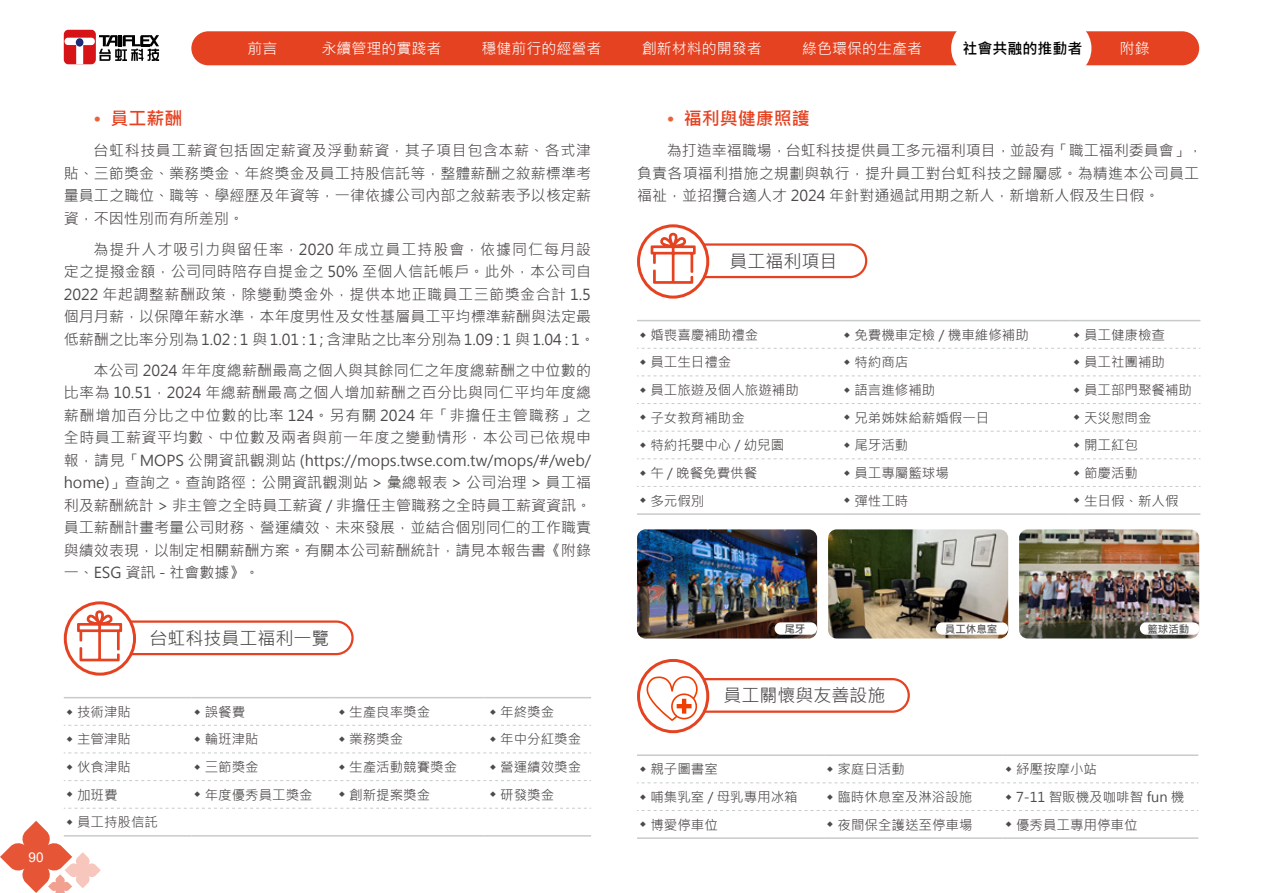
<style>
.page{position:relative;width:1263px;height:893px;background:#fff}
.page>*{position:absolute;margin:0;border:0;box-sizing:border-box;transform-origin:0 0}
.t1{font:18px "Microsoft Jheng Hei";color:#4c4948}
.t2{font:700 18px "Microsoft Jheng Hei";color:#e54221}
.t3{font:15px/22.5px "Microsoft Jheng Hei";letter-spacing:.005em;color:#4c4948;text-align:justify}
.t4{font:15px "Microsoft Jheng Hei";color:#fff}
.t5{font:700 15px "Microsoft Jheng Hei";color:#000}
.t6{font:13.5px "Microsoft Jheng Hei";color:#4c4948}
.t7{font:13.5px "Arial";color:#fff}
.t8{font:700 10.5px "Microsoft Jheng Hei";color:#595757}
.s1{color:#e8633a}
</style>
<div class="page">
<div style="left:191px;top:31px;width:1008px;height:34px;background:#e54221;border-radius:17px"></div>
<div style="left:951px;top:19px;width:59px;height:59px;background:#fff;border-radius:50%"></div>
<div style="left:992px;top:19px;width:59px;height:59px;background:#fff;border-radius:50%"></div>
<div style="left:1033px;top:19px;width:58px;height:59px;background:#fff;border-radius:50%"></div>
<svg style="left:64px;top:30px;width:32px;height:34px"></svg>
<div style="left:65px;top:38px;width:30px;height:7px;background:#fff;border-radius:4px"></div>
<div style="left:76px;top:38px;width:7px;height:9px;background:#1d2a74;border-radius:50%"></div>
<svg style="left:99px;top:35px;width:60px;height:26px"></svg>
<svg style="left:64px;top:725px;width:527px;height:1px"></svg>
<svg style="left:64px;top:752px;width:527px;height:1px"></svg>
<svg style="left:64px;top:780px;width:527px;height:1px"></svg>
<svg style="left:64px;top:808px;width:527px;height:1px"></svg>
<hr style="left:64px;top:697px;width:127px;height:1px;background:#c9caca">
<hr style="left:191px;top:697px;width:145px;height:1px;background:#c9caca">
<hr style="left:336px;top:697px;width:149px;height:1px;background:#c9caca">
<hr style="left:485px;top:697px;width:106px;height:1px;background:#c9caca">
<hr style="left:64px;top:835px;width:127px;height:2px;background:#c9caca">
<hr style="left:191px;top:835px;width:145px;height:2px;background:#c9caca">
<hr style="left:336px;top:835px;width:149px;height:2px;background:#c9caca">
<hr style="left:485px;top:835px;width:106px;height:2px;background:#c9caca">
<svg style="left:637px;top:348px;width:563px;height:1px"></svg>
<svg style="left:637px;top:375px;width:563px;height:1px"></svg>
<svg style="left:637px;top:403px;width:563px;height:1px"></svg>
<svg style="left:637px;top:431px;width:563px;height:1px"></svg>
<svg style="left:637px;top:458px;width:563px;height:1px"></svg>
<svg style="left:637px;top:486px;width:563px;height:1px"></svg>
<hr style="left:637px;top:320px;width:204px;height:1px;background:#c9caca">
<hr style="left:841px;top:320px;width:230px;height:1px;background:#c9caca">
<hr style="left:1071px;top:320px;width:129px;height:1px;background:#c9caca">
<hr style="left:637px;top:513px;width:204px;height:2px;background:#c9caca">
<hr style="left:841px;top:513px;width:230px;height:2px;background:#c9caca">
<hr style="left:1071px;top:513px;width:129px;height:2px;background:#c9caca">
<svg style="left:637px;top:782px;width:561px;height:1px"></svg>
<svg style="left:637px;top:810px;width:561px;height:1px"></svg>
<hr style="left:637px;top:754px;width:187px;height:2px;background:#c9caca">
<hr style="left:824px;top:754px;width:179px;height:2px;background:#c9caca">
<hr style="left:1003px;top:754px;width:195px;height:2px;background:#c9caca">
<hr style="left:637px;top:837px;width:187px;height:2px;background:#c9caca">
<hr style="left:824px;top:837px;width:179px;height:2px;background:#c9caca">
<hr style="left:1003px;top:837px;width:195px;height:2px;background:#c9caca">
<div style="left:115px;top:620px;width:239px;height:35px;border:2px solid #e54221;border-radius:16px"></div>
<svg style="left:65px;top:603px;width:70px;height:71px"></svg>
<div style="left:64px;top:601px;width:72px;height:75px;border:3px solid #e54221;border-radius:50%"></div>
<div style="left:689px;top:243px;width:178px;height:35px;border:2px solid #e54221;border-radius:16px"></div>
<svg style="left:638px;top:226px;width:70px;height:71px"></svg>
<div style="left:637px;top:224px;width:72px;height:75px;border:3px solid #e54221;border-radius:50%"></div>
<div style="left:689px;top:678px;width:221px;height:35px;border:2px solid #e54221;border-radius:16px"></div>
<svg style="left:638px;top:660px;width:70px;height:72px"></svg>
<div style="left:637px;top:659px;width:72px;height:74px;border:3px solid #e54221;border-radius:50%"></div>
<img style="left:637px;top:529px;width:180px;height:109px">
<img style="left:828px;top:529px;width:180px;height:109px">
<img style="left:1019px;top:529px;width:180px;height:109px">
<div style="left:774px;top:622px;width:43px;height:13px;background:#fff;border-radius:6px"></div>
<div style="left:936px;top:622px;width:72px;height:13px;background:#fff;border-radius:6px"></div>
<div style="left:1140px;top:622px;width:59px;height:13px;background:#fff;border-radius:6px"></div>
<svg style="left:76px;top:609px;width:47px;height:53px"></svg>
<svg style="left:650px;top:231px;width:46px;height:54px"></svg>
<svg style="left:646px;top:676px;width:52px;height:45px"></svg>
<hr style="left:1262px;top:94px;width:1px;height:276px;background:#f7f7f7">
<svg style="left:0;top:820px;width:101px;height:73px"></svg>
<p class="t4" style="left:248px;top:39px;width:31px">前言</p>
<p class="t4" style="left:321px;top:39px;width:121px">永續管理的實踐者</p>
<p class="t4" style="left:482px;top:39px;width:121px">穩健前行的經營者</p>
<p class="t4" style="left:642px;top:39px;width:121px">創新材料的開發者</p>
<p class="t4" style="left:802px;top:39px;width:121px">綠色環保的生產者</p>
<p class="t5" style="left:962px;top:39px;width:121px">社會共融的推動者</p>
<p class="t4" style="left:1120px;top:39px;width:31px">附錄</p>
<p class="t2" style="left:94px;top:107px;width:91px"><span class="s1">•</span> 員工薪酬</p>
<p class="t3" style="left:64px;top:140px;width:529px;text-indent:30px">台虹科技員工薪資包括固定薪資及浮動薪資，其子項目包含本薪、各式津貼、三節獎金、業務獎金、年終獎金及員工持股信託等，整體薪酬之敘薪標準考量員工之職位、職等、學經歷及年資等，一律依據公司內部之敍薪表予以核定薪資，不因性別而有所差別。</p>
<p class="t3" style="left:64px;top:238px;width:533px;text-align:left;text-indent:30px">為提升人才吸引力與留任率，2020 年成立員工持股會，依據同仁每月設定之提撥金額，公司同時陪存自提金之 50% 至個人信託帳戶。此外，本公司自2022 年起調整薪酬政策，除變動獎金外，提供本地正職員工三節獎金合計 1.5個月月薪，以保障年薪水準，本年度男性及女性基層員工平均標準薪酬與法定最低薪酬之比率分別為 1.02：1 與 1.01：1；含津貼之比率分別為 1.09：1 與 1.04：1。</p>
<p class="t3" style="left:64px;top:359px;width:529px;text-indent:30px">本公司 2024 年年度總薪酬最高之個人與其餘同仁之年度總薪酬之中位數的比率為 10.51，2024 年總薪酬最高之個人增加薪酬之百分比與同仁平均年度總薪酬增加百分比之中位數的比率 124。另有關 2024 年「非擔任主管職務」之全時員工薪資平均數、中位數及兩者與前一年度之變動情形，本公司已依規申報，請見「MOPS 公開資訊觀測站 (https://mops.twse.com.tw/mops/#/web/ home)」查詢之。查詢路徑：公開資訊觀測站 &gt; 彙總報表 &gt; 公司治理 &gt; 員工福利及薪酬統計 &gt; 非主管之全時員工薪資 / 非擔任主管職務之全時員工薪資資訊。員工薪酬計畫考量公司財務、營運績效、未來發展，並結合個別同仁的工作職責與績效表現，以制定相關薪酬方案。有關本公司薪酬統計，請見本報告書《附錄一、ESG 資訊 - 社會數據》。</p>
<p class="t1" style="left:150px;top:627px;width:181px">台虹科技員工福利一覽</p>
<p class="t7" style="left:29px;top:848px;width:17px">90</p>
<p class="t6" style="left:77px;top:703px;width:55px">技術津貼</p>
<p class="t6" style="left:205px;top:703px;width:42px">誤餐費</p>
<p class="t6" style="left:349px;top:703px;width:82px">生產良率獎金</p>
<p class="t6" style="left:500px;top:703px;width:55px">年終獎金</p>
<p class="t6" style="left:77px;top:731px;width:55px">主管津貼</p>
<p class="t6" style="left:205px;top:731px;width:55px">輪班津貼</p>
<p class="t6" style="left:349px;top:731px;width:56px">業務獎金</p>
<p class="t6" style="left:500px;top:731px;width:82px">年中分紅獎金</p>
<p class="t6" style="left:77px;top:759px;width:55px">伙食津貼</p>
<p class="t6" style="left:205px;top:759px;width:55px">三節獎金</p>
<p class="t6" style="left:349px;top:759px;width:109px">生產活動競賽獎金</p>
<p class="t6" style="left:500px;top:759px;width:82px">營運績效獎金</p>
<p class="t6" style="left:77px;top:786px;width:42px">加班費</p>
<p class="t6" style="left:205px;top:786px;width:109px">年度優秀員工獎金</p>
<p class="t6" style="left:349px;top:786px;width:82px">創新提案獎金</p>
<p class="t6" style="left:500px;top:786px;width:55px">研發獎金</p>
<p class="t6" style="left:77px;top:814px;width:82px">員工持股信託</p>
<p class="t2" style="left:667px;top:107px;width:145px"><span class="s1">•</span> 福利與健康照護</p>
<p class="t3" style="left:637px;top:140px;width:567px;text-align:left;text-indent:30px">為打造幸福職場，台虹科技提供員工多元福利項目，並設有「職工福利委員會」，負責各項福利措施之規劃與執行，提升員工對台虹科技之歸屬感。為精進本公司員工福祉，並招攬合適人才 2024 年針對通過試用期之新人，新增新人假及生日假。</p>
<p class="t1" style="left:730px;top:250px;width:110px">員工福利項目</p>
<p class="t6" style="left:650px;top:326px;width:109px">婚喪喜慶補助禮金</p>
<p class="t6" style="left:854px;top:326px;width:176px">免費機車定檢 / 機車維修補助</p>
<p class="t6" style="left:1084px;top:326px;width:82px">員工健康檢查</p>
<p class="t6" style="left:650px;top:354px;width:82px">員工生日禮金</p>
<p class="t6" style="left:854px;top:354px;width:55px">特約商店</p>
<p class="t6" style="left:1084px;top:354px;width:82px">員工社團補助</p>
<p class="t6" style="left:650px;top:382px;width:150px">員工旅遊及個人旅遊補助</p>
<p class="t6" style="left:854px;top:382px;width:82px">語言進修補助</p>
<p class="t6" style="left:1084px;top:382px;width:109px">員工部門聚餐補助</p>
<p class="t6" style="left:650px;top:409px;width:96px">子女教育補助金</p>
<p class="t6" style="left:854px;top:409px;width:136px">兄弟姊妹給薪婚假一日</p>
<p class="t6" style="left:1084px;top:409px;width:69px">天災慰問金</p>
<p class="t6" style="left:650px;top:437px;width:135px">特約托嬰中心 / 幼兒園</p>
<p class="t6" style="left:854px;top:437px;width:55px">尾牙活動</p>
<p class="t6" style="left:1084px;top:437px;width:55px">開工紅包</p>
<p class="t6" style="left:650px;top:464px;width:108px">午 / 晚餐免費供餐</p>
<p class="t6" style="left:854px;top:464px;width:96px">員工專屬籃球場</p>
<p class="t6" style="left:1084px;top:464px;width:55px">節慶活動</p>
<p class="t6" style="left:650px;top:492px;width:55px">多元假別</p>
<p class="t6" style="left:854px;top:492px;width:55px">彈性工時</p>
<p class="t6" style="left:1084px;top:492px;width:96px">生日假、新人假</p>
<p class="t8" style="left:784px;top:622px;width:22px">尾牙</p>
<p class="t8" style="left:945px;top:622px;width:54px">員工休息室</p>
<p class="t8" style="left:1147px;top:622px;width:43px">籃球活動</p>
<p class="t1" style="left:724px;top:684px;width:164px">員工關懷與友善設施</p>
<p class="t6" style="left:650px;top:761px;width:69px">親子圖書室</p>
<p class="t6" style="left:837px;top:761px;width:69px">家庭日活動</p>
<p class="t6" style="left:1016px;top:761px;width:82px">紓壓按摩小站</p>
<p class="t6" style="left:650px;top:788px;width:149px">哺集乳室 / 母乳專用冰箱</p>
<p class="t6" style="left:837px;top:788px;width:136px">臨時休息室及淋浴設施</p>
<p class="t6" style="left:1016px;top:788px;width:170px">7-11 智販機及咖啡智 fun 機</p>
<p class="t6" style="left:650px;top:816px;width:69px">博愛停車位</p>
<p class="t6" style="left:837px;top:816px;width:136px">夜間保全護送至停車場</p>
<p class="t6" style="left:1016px;top:816px;width:123px">優秀員工專用停車位</p>
</div>
